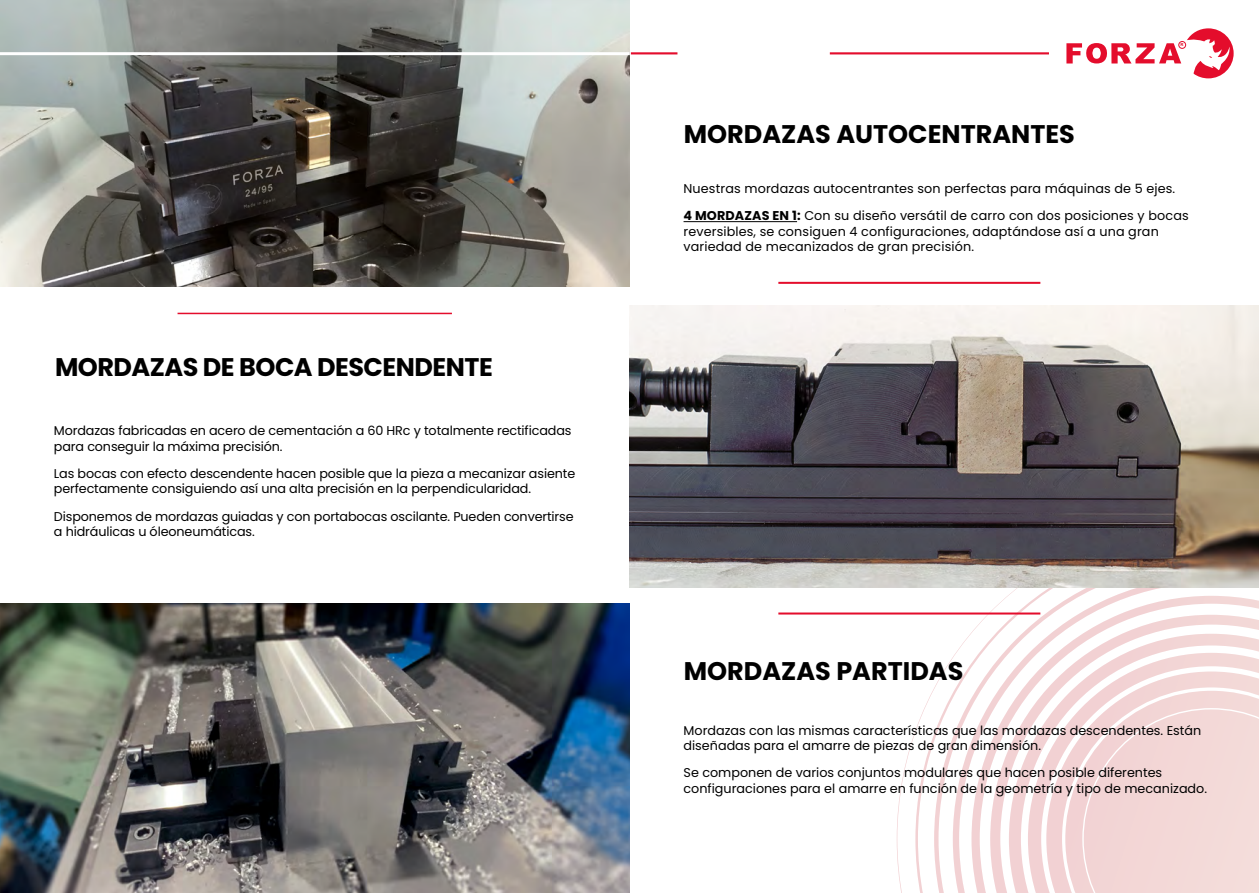
<style>
.page{position:relative;width:1259px;height:893px;background:#fff}
.page>*{position:absolute;margin:0;border:0;box-sizing:border-box;transform-origin:0 0}
.t1{font:700 25.5px "Poppins";color:#000}
.t2{font:700 25.5px "Poppins";letter-spacing:-.02em;color:#000}
.t3{font:12.75px/15.3px "Poppins";color:#000}
.t4{font:700 4.2px "Arial";color:#e40d2c}
.s1{font-weight:700}
</style>
<div class="page">
<svg style="left:915px;top:614px;width:19px;height:279px"></svg>
<svg style="left:934px;top:614px;width:18px;height:279px"></svg>
<svg style="left:952px;top:588px;width:208px;height:305px"></svg>
<svg style="left:971px;top:596px;width:288px;height:297px"></svg>
<svg style="left:990px;top:615px;width:269px;height:278px"></svg>
<svg style="left:1009px;top:634px;width:250px;height:259px"></svg>
<svg style="left:1028px;top:653px;width:231px;height:240px"></svg>
<svg style="left:1046px;top:671px;width:213px;height:222px"></svg>
<div style="left:1065px;top:691px;width:194px;height:202px;background:#f3d7d6"></div>
<svg style="left:1066px;top:28px;width:167px;height:50px"></svg>
<div style="left:1178px;top:41px;width:8px;height:8px;border:1px solid #e40d2c;border-radius:50%"></div>
<hr style="left:631px;top:52px;width:46px;height:2px;background:#e40d2c">
<hr style="left:830px;top:52px;width:219px;height:2px;background:#e40d2c">
<img style="left:0;top:0;width:629px;height:286px">
<img style="left:629px;top:306px;width:630px;height:282px">
<img style="left:0;top:604px;width:630px;height:289px">
<hr style="left:683px;top:221px;width:114px;height:1px;background:#000">
<hr style="left:0;top:52px;width:630px;height:3px;background:#fff">
<hr style="left:177px;top:313px;width:275px;height:1px;background:#e40d2c">
<hr style="left:778px;top:282px;width:262px;height:2px;background:#e40d2c">
<hr style="left:778px;top:612px;width:262px;height:2px;background:#e40d2c">
<h1 class="t2" style="left:55px;top:352px;width:439px">MORDAZAS DE BOCA DESCENDENTE</h1>
<p class="t3" style="left:54px;top:423px;width:519px">Mordazas fabricadas en acero de cementación a 60 HRc y totalmente rectificadas para conseguir la máxima precisión.</p>
<p class="t3" style="left:54px;top:466px;width:523px">Las bocas con efecto descendente hacen posible que la pieza a mecanizar asiente perfectamente consiguiendo así una alta precisión en la perpendicularidad.</p>
<p class="t3" style="left:54px;top:509px;width:521px">Disponemos de mordazas guiadas y con portabocas oscilante. Pueden convertirse a hidráulicas u óleoneumáticas.</p>
<h1 class="t1" style="left:684px;top:119px;width:392px">MORDAZAS AUTOCENTRANTES</h1>
<p class="t4" style="left:1180px;top:42px;width:5px">R</p>
<p class="t3" style="left:683px;top:175px;width:507px;line-height:27.3px">Nuestras mordazas autocentrantes son perfectas para máquinas de 5 ejes.<br><span class="s1">4 MORDAZAS EN 1:</span> Con su diseño versátil de carro con dos posiciones y bocas</p>
<p class="t3" style="left:683px;top:224px;width:477px">reversibles, se consiguen 4 configuraciones, adaptándose así a una gran variedad de mecanizados de gran precisión.</p>
<h1 class="t1" style="left:684px;top:656px;width:281px">MORDAZAS PARTIDAS</h1>
<p class="t3" style="left:683px;top:723px;width:519px">Mordazas con las mismas características que las mordazas descendentes. Están diseñadas para el amarre de piezas de gran dimensión.</p>
<p class="t3" style="left:683px;top:765px;width:525px">Se componen de varios conjuntos modulares que hacen posible diferentes configuraciones para el amarre en función de la geometría y tipo de mecanizado.</p>
</div>
